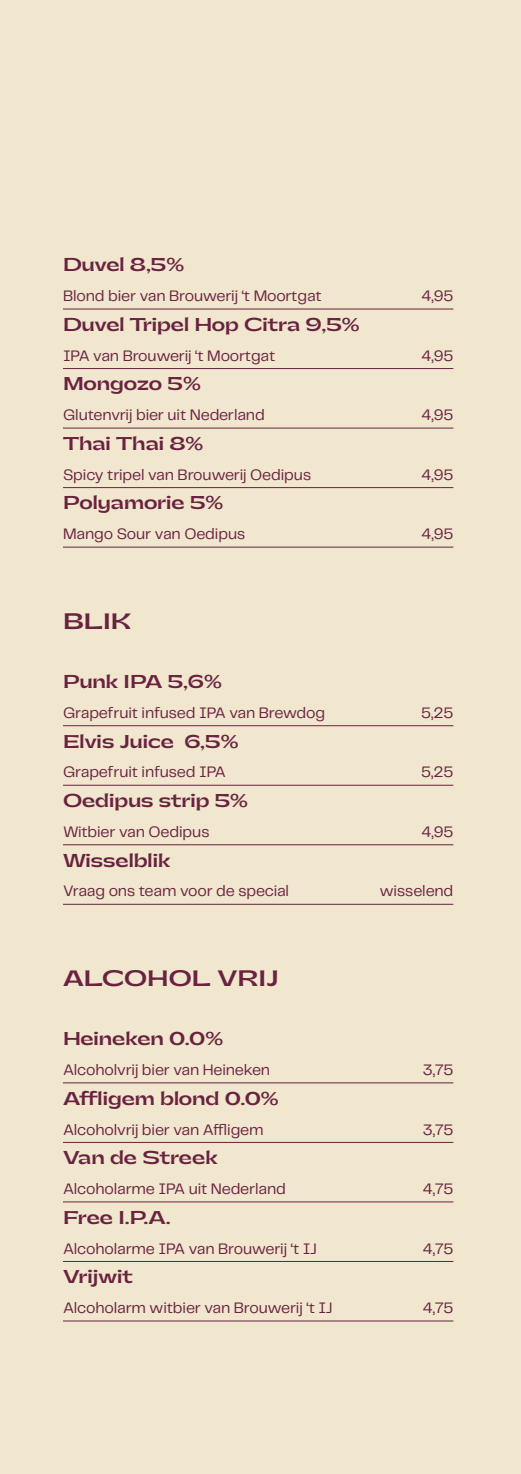
<style>
.page{position:relative;width:521px;height:1474px;background:#fff}
.page>*{position:absolute;margin:0;border:0;box-sizing:border-box;transform-origin:0 0}
.t1{font:700 21px "Gatwick";color:#692240}
.t2{font:700 17.5px "Gatwick";color:#692240}
.t3{font:15.75px "Telegraf";letter-spacing:-.01em;color:#692240}
</style>
<div class="page">
<div style="left:0;top:0;width:521px;height:1473px;background:#f1e6ce"></div>
<hr style="left:63px;top:309px;width:390px;height:1px;background:#692240">
<hr style="left:63px;top:368px;width:390px;height:1px;background:#692240">
<hr style="left:63px;top:428px;width:390px;height:1px;background:#692240">
<hr style="left:63px;top:487px;width:390px;height:1px;background:#692240">
<hr style="left:63px;top:547px;width:390px;height:1px;background:#692240">
<hr style="left:63px;top:725px;width:390px;height:1px;background:#692240">
<hr style="left:63px;top:785px;width:390px;height:1px;background:#692240">
<hr style="left:63px;top:844px;width:390px;height:1px;background:#692240">
<hr style="left:63px;top:904px;width:390px;height:1px;background:#692240">
<hr style="left:63px;top:1082px;width:390px;height:1px;background:#692240">
<hr style="left:63px;top:1142px;width:390px;height:1px;background:#692240">
<hr style="left:63px;top:1201px;width:390px;height:1px;background:#692240">
<hr style="left:63px;top:1261px;width:390px;height:1px;background:#692240">
<hr style="left:63px;top:1320px;width:390px;height:1px;background:#692240">
<p class="t2" style="left:63px;top:253px;width:123px">Duvel 8,5%</p>
<p class="t3" style="left:63px;top:285px;width:260px">Blond bier van Brouwerij ‘t Moortgat</p>
<p class="t3" style="left:421px;top:285px;width:33px">4,95</p>
<p class="t2" style="left:63px;top:312px;width:298px">Duvel Tripel Hop Citra 9,5%</p>
<p class="t3" style="left:63px;top:345px;width:214px">IPA van Brouwerij ‘t Moortgat</p>
<p class="t3" style="left:421px;top:345px;width:33px">4,95</p>
<p class="t2" style="left:63px;top:372px;width:139px">Mongozo 5%</p>
<p class="t3" style="left:63px;top:404px;width:203px">Glutenvrij bier uit Nederland</p>
<p class="t3" style="left:421px;top:404px;width:33px">4,95</p>
<p class="t2" style="left:63px;top:431px;width:142px">Thai Thai 8%</p>
<p class="t3" style="left:63px;top:464px;width:250px">Spicy tripel van Brouwerij Oedipus</p>
<p class="t3" style="left:421px;top:464px;width:33px">4,95</p>
<p class="t2" style="left:63px;top:491px;width:162px">Polyamorie 5%</p>
<p class="t3" style="left:63px;top:523px;width:184px">Mango Sour van Oedipus</p>
<p class="t3" style="left:421px;top:523px;width:33px">4,95</p>
<p class="t1" style="left:63px;top:606px;width:70px">BLIK</p>
<p class="t2" style="left:63px;top:669px;width:160px">Punk IPA 5,6%</p>
<p class="t3" style="left:63px;top:702px;width:264px">Grapefruit infused IPA van Brewdog</p>
<p class="t3" style="left:421px;top:702px;width:34px">5,25</p>
<p class="t2" style="left:63px;top:729px;width:177px">Elvis Juice 6,5%</p>
<p class="t3" style="left:63px;top:761px;width:164px">Grapefruit infused IPA</p>
<p class="t3" style="left:421px;top:761px;width:34px">5,25</p>
<p class="t2" style="left:63px;top:788px;width:186px">Oedipus strip 5%</p>
<p class="t3" style="left:63px;top:821px;width:148px">Witbier van Oedipus</p>
<p class="t3" style="left:421px;top:821px;width:33px">4,95</p>
<p class="t2" style="left:63px;top:848px;width:109px">Wisselblik</p>
<p class="t3" style="left:63px;top:880px;width:228px">Vraag ons team voor de special</p>
<p class="t3" style="left:380px;top:880px;width:75px">wisselend</p>
<p class="t1" style="left:63px;top:963px;width:217px">ALCOHOL VRIJ</p>
<p class="t2" style="left:63px;top:1026px;width:162px">Heineken 0.0%</p>
<p class="t3" style="left:63px;top:1059px;width:209px">Alcoholvrij bier van Heineken</p>
<p class="t3" style="left:423px;top:1059px;width:32px">3,75</p>
<p class="t2" style="left:63px;top:1086px;width:217px">Affligem blond 0.0%</p>
<p class="t3" style="left:63px;top:1118px;width:202px">Alcoholvrij bier van Affligem</p>
<p class="t3" style="left:423px;top:1118px;width:32px">3,75</p>
<p class="t2" style="left:63px;top:1145px;width:156px">Van de Streek</p>
<p class="t3" style="left:63px;top:1178px;width:224px">Alcoholarme IPA uit Nederland</p>
<p class="t3" style="left:423px;top:1178px;width:32px">4,75</p>
<p class="t2" style="left:63px;top:1205px;width:109px">Free I.P.A.</p>
<p class="t3" style="left:63px;top:1237px;width:255px">Alcoholarme IPA van Brouwerij ‘t IJ</p>
<p class="t3" style="left:423px;top:1237px;width:32px">4,75</p>
<p class="t2" style="left:63px;top:1264px;width:71px">Vrijwit</p>
<p class="t3" style="left:63px;top:1297px;width:271px">Alcoholarm witbier van Brouwerij ‘t IJ</p>
<p class="t3" style="left:423px;top:1297px;width:32px">4,75</p>
</div>
